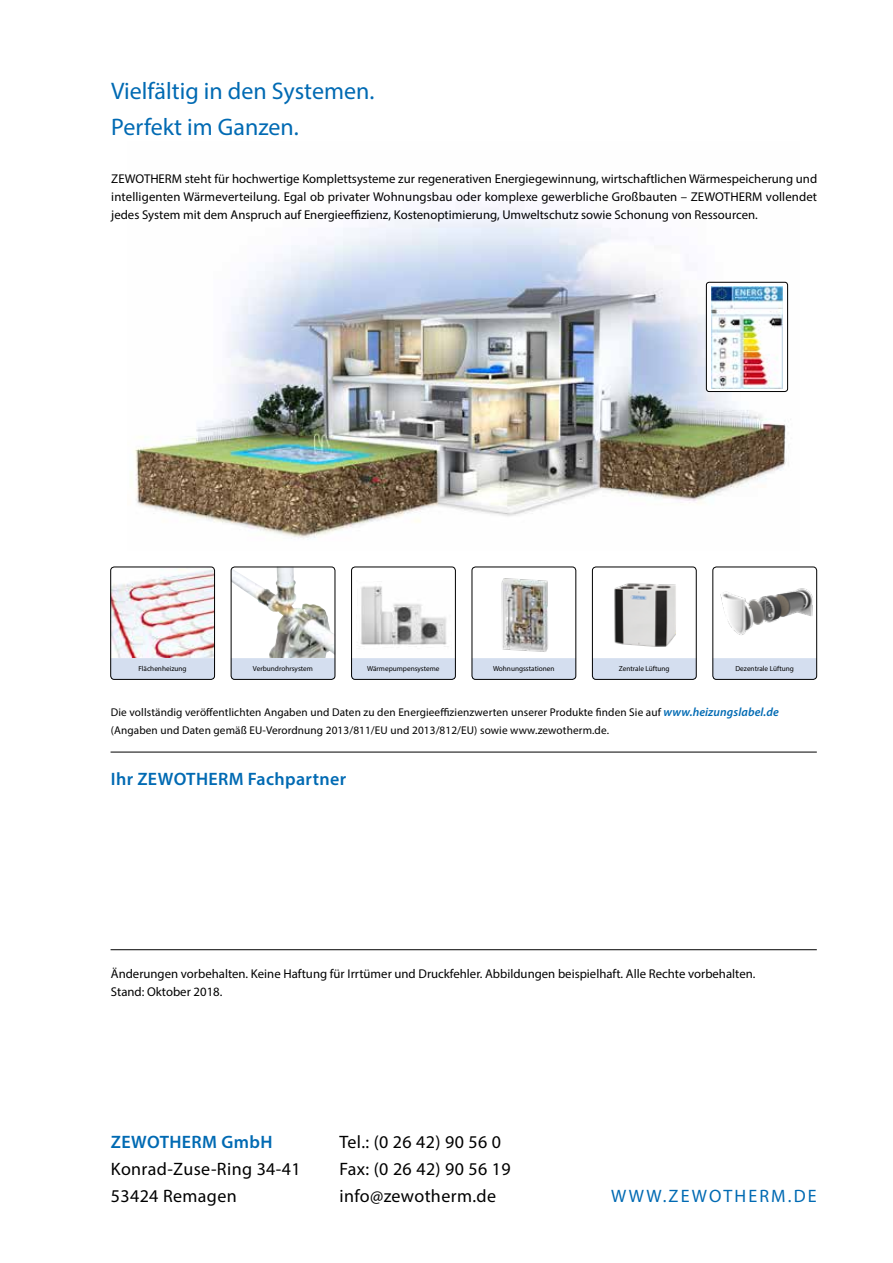
<style>
.page{position:relative;width:893px;height:1263px;background:#fff}
.page>*{position:absolute;margin:0;border:0;box-sizing:border-box;transform-origin:0 0}
.t1{font:24px/36px "Myriad Pro";color:#006ab3}
.t2{font:18px/27px "Myriad Pro";letter-spacing:.02em;color:#000}
.t3{font:600 18px "Myriad Pro";letter-spacing:.02em;color:#006ab3}
.t4{font:18px "Myriad Pro";letter-spacing:.12em;color:#006ab3}
.t5{font:12.75px/18px "Myriad Pro";color:#000}
.t6{font:11.25px/18px "Myriad Pro";letter-spacing:.01em;color:#000}
.t7{font:7.2px "Myriad Pro";color:#000}
.s1{font-weight:600;font-style:italic;font-size:12px;color:#006ab3}
</style>
<div class="page">
<div style="left:109px;top:0;width:710px;height:552px;background:#fff;opacity:.75"></div>
<svg style="left:231px;top:567px;width:104px;height:113px"></svg>
<div style="left:231px;top:567px;width:104px;height:113px;border:1px solid #000;border-radius:4px"></div>
<svg style="left:351px;top:567px;width:105px;height:113px"></svg>
<div style="left:351px;top:567px;width:105px;height:113px;border:1px solid #000;border-radius:4px"></div>
<img style="left:110px;top:567px;width:105px;height:113px">
<div style="left:110px;top:567px;width:105px;height:113px;border:1px solid #000;border-radius:4px"></div>
<div style="left:592px;top:658px;width:104px;height:22px;background:#d4deef"></div>
<img style="left:614px;top:583px;width:62px;height:64px">
<div style="left:592px;top:567px;width:104px;height:113px;border:1px solid #000;border-radius:4px"></div>
<div style="left:472px;top:658px;width:104px;height:22px;background:#d4deef"></div>
<div style="left:472px;top:567px;width:104px;height:113px;border:1px solid #000;border-radius:4px"></div>
<img style="left:501px;top:578px;width:47px;height:74px">
<hr style="left:111px;top:752px;width:706px;height:1px;background:#000">
<hr style="left:111px;top:949px;width:706px;height:1px;background:#000">
<div style="left:706px;top:282px;width:82px;height:109px;background:#fff;border-radius:3px"></div>
<div style="left:706px;top:282px;width:82px;height:110px;border:1px solid #000;border-radius:3px"></div>
<img style="left:711px;top:286px;width:72px;height:102px">
<div style="left:713px;top:658px;width:104px;height:22px;background:#d4deef"></div>
<img style="left:720px;top:588px;width:93px;height:47px">
<div style="left:713px;top:567px;width:104px;height:113px;border:1px solid #000;border-radius:4px"></div>
<h1 class="t1" style="left:111px;top:72px;width:265px">Vielfältig in den Systemen.<br>Perfekt im Ganzen.</h1>
<p class="t5" style="left:111px;top:169px;width:707px;text-align:justify">ZEWOTHERM steht für hochwertige Komplettsysteme zur regenerativen Energiegewinnung, wirtschaftlichen Wärmespeicherung und intelligenten Wärmeverteilung. Egal ob privater Wohnungsbau oder komplexe gewerbliche Großbauten – ZEWOTHERM vollendet jedes System mit dem Anspruch auf Energieeffizienz, Kostenoptimierung, Umweltschutz sowie Schonung von Ressourcen.</p>
<p class="t7" style="left:138px;top:664px;width:50px">Flächenheizung</p>
<p class="t7" style="left:253px;top:664px;width:62px">Verbundrohrsystem</p>
<p class="t7" style="left:367px;top:664px;width:74px">Wärmepumpensysteme</p>
<p class="t7" style="left:493px;top:664px;width:63px">Wohnungsstationen</p>
<p class="t7" style="left:619px;top:664px;width:52px">Zentrale Lüftung</p>
<p class="t7" style="left:735px;top:664px;width:60px">Dezentrale Lüftung</p>
<p class="t6" style="left:111px;top:703px;width:669px">Die vollständig veröffentlichten Angaben und Daten zu den Energieeffizienzwerten unserer Produkte finden Sie auf <span class="s1">www.heizungslabel.de </span>(Angaben und Daten gemäß EU-Verordnung 2013/811/EU und 2013/812/EU) sowie www.zewotherm.de.</p>
<h2 class="t3" style="left:111px;top:767px;width:237px">Ihr ZEWOTHERM Fachpartner</h2>
<p class="t5" style="left:111px;top:964px;width:646px">Änderungen vorbehalten. Keine Haftung für Irrtümer und Druckfehler. Abbildungen beispielhaft. Alle Rechte vorbehalten.<br>Stand: Oktober 2018.</p>
<h2 class="t3" style="left:111px;top:1130px;width:163px">ZEWOTHERM GmbH</h2>
<h2 class="t2" style="left:111px;top:1155px;width:191px">Konrad-Zuse-Ring 34-41<br>53424 Remagen</h2>
<h2 class="t2" style="left:339px;top:1128px;width:173px">Tel.: (0 26 42) 90 56 0<br>Fax: (0 26 42) 90 56 19 info@zewotherm.de</h2>
<h2 class="t4" style="left:611px;top:1184px;width:207px">WWW.ZEWOTHERM.DE</h2>
</div>
